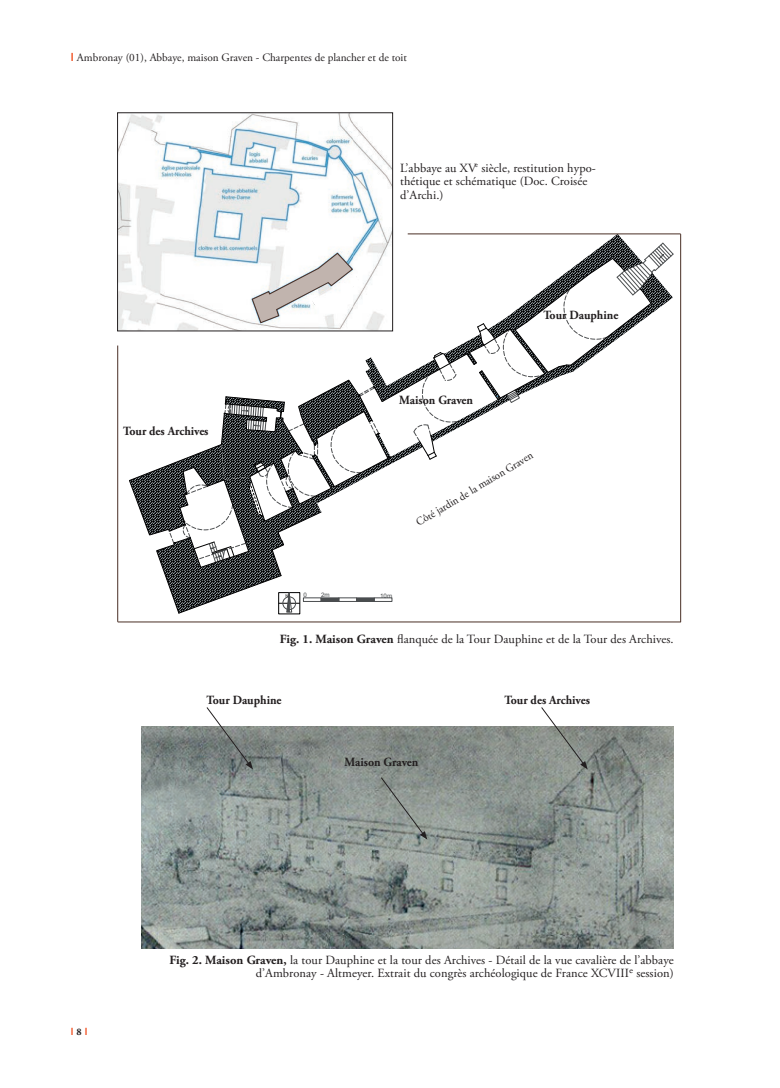
<style>
.page{position:relative;width:780px;height:1088px;background:#fff}
.page>*{position:absolute;margin:0;border:0;box-sizing:border-box;transform-origin:0 0}
.t1{font:12.5px/13.8px "Adobe Garamond Pro";letter-spacing:.005em;color:#231f20;text-align:right}
.t2{font:700 12.5px "Adobe Garamond Pro";color:#231f20;scale:.95 1}
.t3{font:11.25px "Adobe Garamond Pro";letter-spacing:-.005em;color:#231f20}
.t4{font:11.25px "Adobe Garamond Pro";letter-spacing:-.005em;color:#231f20;scale:.95 1}
.t5{font:700 10px "Arial";color:#f15b2f;scale:.95 1}
.t6{font:6.12px "Arial";color:#4a4d4f}
.t7{font:3.75px "Arial";color:#000001}
.s1{font-family:"Arial";font-weight:700;color:#f15b2f}
.s2{font-weight:700}
.s3{font-family:"Adobe Garamond Pro";color:#231f20}
</style>
<div class="page">
<img style="left:142px;top:727px;width:531px;height:221px">
<svg style="left:206px;top:707px;width:47px;height:62px"></svg>
<svg style="left:380px;top:776px;width:47px;height:64px;background:#8b938e"></svg>
<svg style="left:540px;top:707px;width:47px;height:62px"></svg>
<img style="left:119px;top:115px;width:272px;height:214px">
<div style="left:117px;top:113px;width:276px;height:218px;border:1px solid #231f20"></div>
<svg style="left:129px;top:234px;width:544px;height:380px"></svg>
<hr style="left:407px;top:234px;width:273px;height:1px;background:#492f25">
<hr style="left:680px;top:234px;width:1px;height:388px;background:#492f25">
<hr style="left:118px;top:622px;width:562px;height:1px;background:#492f25">
<hr style="left:117px;top:345px;width:1px;height:277px;background:#492f25">
<p class="t3" style="left:71px;top:51px;width:337px"><span class="s1">I</span> Ambronay (01), Abbaye, maison Graven - Charpentes de plancher et de toit</p>
<p class="t1" style="left:400px;top:161px;width:197px;text-align:left">L’abbaye au XV<sup>e</sup> siècle, restitution hypo&shy;thétique et schématique (Doc. Croisée d’Archi.)</p>
<p class="t2" style="left:123px;top:423px;width:91px">Tour des Archives</p>
<p class="t2" style="left:543px;top:308px;width:80px">Tour Dauphine</p>
<p class="t2" style="left:399px;top:392px;width:79px">Maison Graven</p>
<p class="t4" style="left:413px;top:517px;width:143px;rotate:-31deg">Côté jardin de la m aison Graven</p>
<p class="t7" style="left:285px;top:593px;width:4px">N</p>
<p class="t6" style="left:303px;top:591px;width:5px">0</p>
<p class="t6" style="left:321px;top:591px;width:10px">2m</p>
<p class="t6" style="left:380px;top:592px;width:14px">10m</p>
<p class="t1" style="left:280px;top:632px;width:395px"><span class="s2">Fig. 1. Maison Graven</span> anquée de la Tour Dauphine et de la Tour des Archives.</p>
<p class="t2" style="left:206px;top:692px;width:80px">Tour Dauphine</p>
<p class="t2" style="left:504px;top:692px;width:91px">Tour des Archives</p>
<p class="t2" style="left:344px;top:755px;width:79px">Maison Graven</p>
<p class="t5" style="left:71px;top:1025px;width:19px">I<span class="s3">8</span>I</p>
<p class="t1" style="left:169px;top:953px;width:506px"><span class="s2">Fig. 2. Maison Graven,</span> la tour Dauphine et la tour des Archives - Détail de la vue cavalière de l’abbaye d’Ambronay - Altmeyer. Extrait du congrès archéologique de France XCVIIIe session)</p>
</div>
